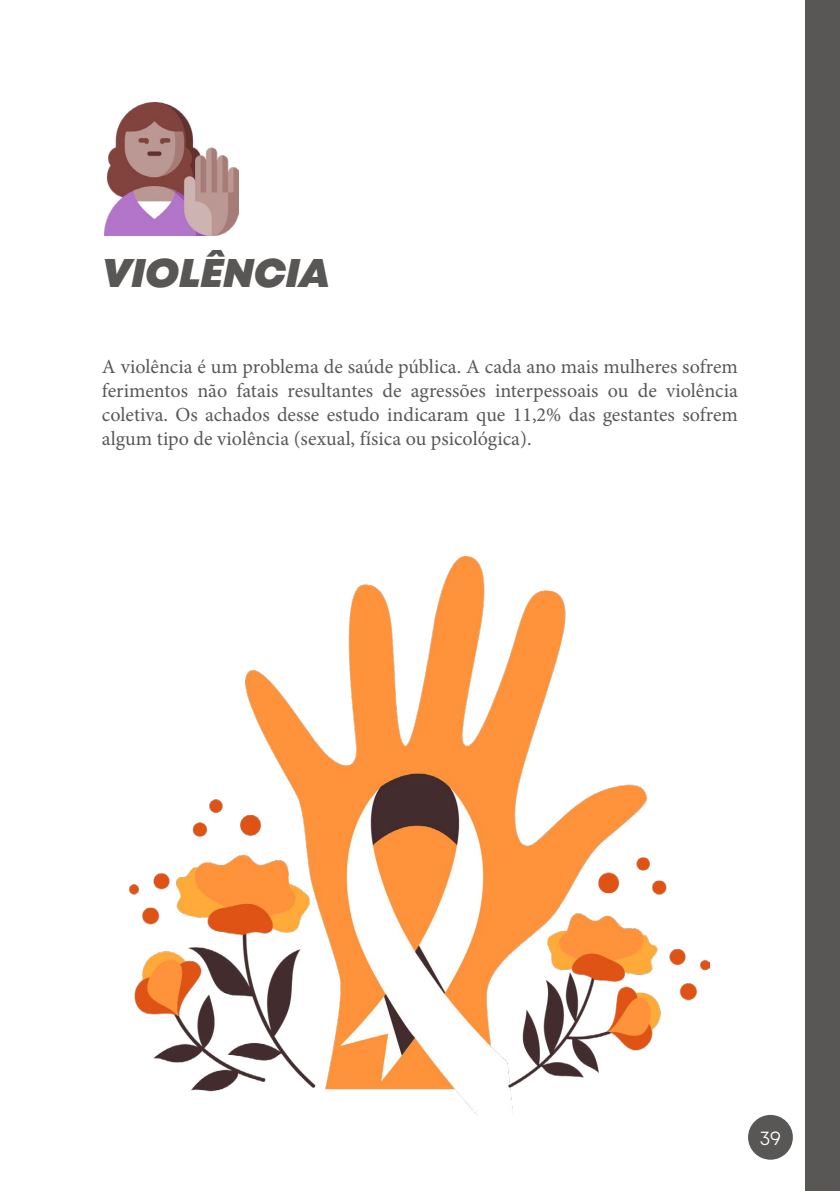
<style>
.page{position:relative;width:840px;height:1191px;background:#fff}
.page>*{position:absolute;margin:0;border:0;box-sizing:border-box;transform-origin:0 0}
.t1{font:italic 900 40px "Mont";color:#585756}
.t2{font:20px/24px "Minion Pro";color:#595857;text-align:justify}
.t3{font:20px "Mont";color:#fff}
</style>
<div class="page">
<div style="left:805px;top:0;width:34px;height:1191px;background:#585756"></div>
<div style="left:747px;top:1115px;width:45px;height:44px;background:#585756;border-radius:50%"></div>
<img style="left:105px;top:102px;width:133px;height:134px">
<img style="left:129px;top:557px;width:580px;height:558px">
<h1 class="t1" style="left:102px;top:247px;width:229px">VIOLÊNCIA</h1>
<p class="t2" style="left:102px;top:354px;width:637px">A violência é um problema de saúde pública. A cada ano mais mulheres sofrem ferimentos não fatais resultantes de agressões interpessoais ou de violência coletiva. Os achados desse estudo indicaram que 11,2% das gestantes sofrem algum tipo de violência (sexual, física ou psicológica).</p>
<p class="t3" style="left:759px;top:1124px;width:23px">39</p>
</div>
